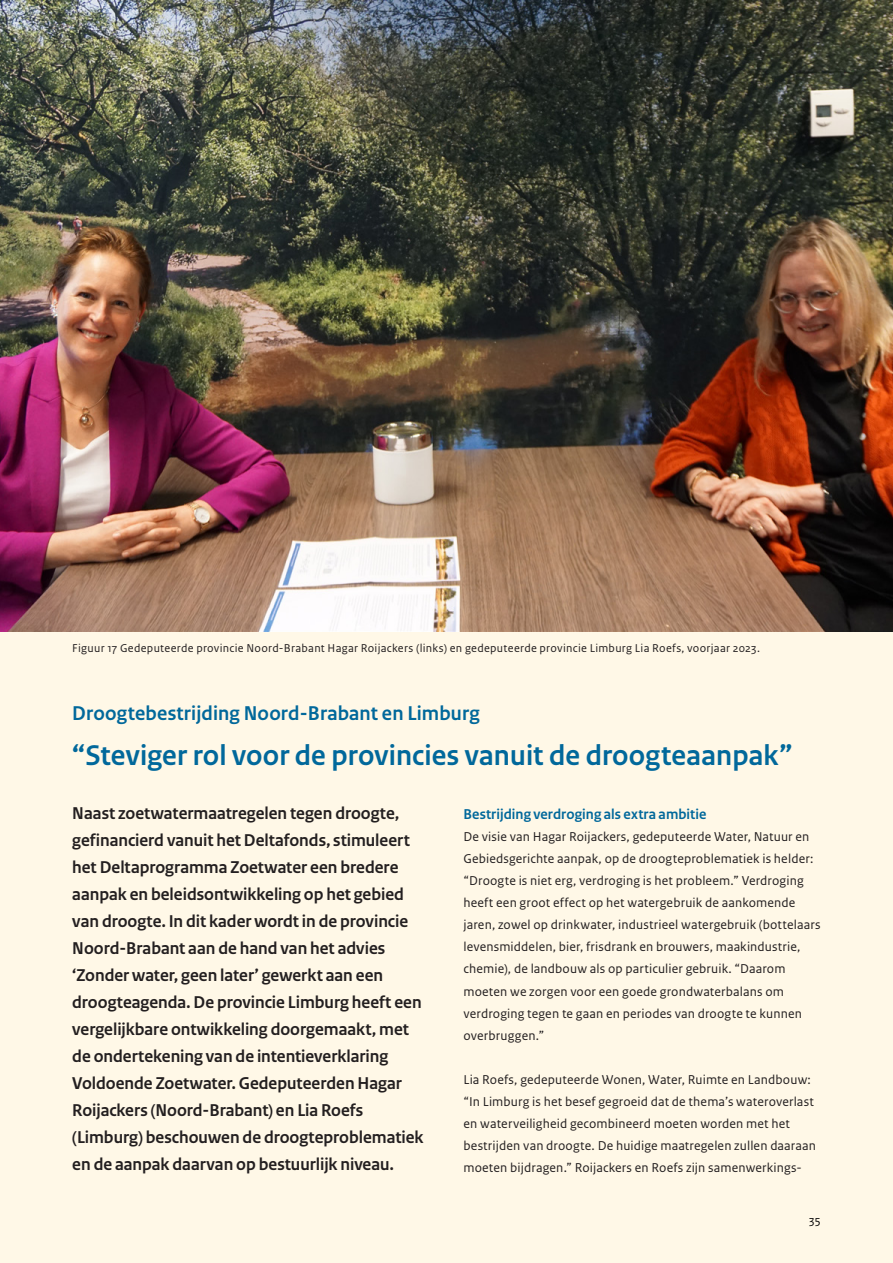
<style>
.page{position:relative;width:893px;height:1263px;background:#fff8e7}
.page>*{position:absolute;margin:0;border:0;box-sizing:border-box;transform-origin:0 0}
.H3_kaderkopje{font:700 30px "Rijksoverheid Sans Heading";letter-spacing:.005em;color:#01689b}
.H3_kaderkopje-2{font:700 21px "Rijksoverheid Sans Heading";letter-spacing:.01em;color:#01689b}
.P_introtekst{font:700 18px/27px "Rijksoverheid Sans Heading";color:#231f20}
.H3_subkopje{font:700 15px "Rijksoverheid Sans Heading";letter-spacing:.01em;color:#01689b}
.P_kadertekst{font:13.5px/22px "Rijksoverheid Sans Text";letter-spacing:.01em;color:#231f20}
.P_bijschrift{font:12px "Rijksoverheid Sans Text";letter-spacing:.025em;color:#231f20}
.t1{font:12px "Rijksoverheid Sans Text";color:#000}
</style>
<div class="page">
<img style="left:0;top:0;width:893px;height:631px">
<p class="P_bijschrift" style="left:72px;top:641px;width:689px">Figuur 17 Gedeputeerde provincie Noord-Brabant Hagar Roijackers (links) en gedeputeerde provincie Limburg Lia Roefs, voorjaar 2023.</p>
<h3 class="H3_kaderkopje-2" style="left:72px;top:701px;width:409px">Droogtebestrijding Noord-Brabant en Limburg</h3>
<h3 class="H3_kaderkopje" style="left:72px;top:738px;width:721px">“Steviger rol voor de provincies vanuit de droogteaanpak”</h3>
<p class="P_introtekst" style="left:72px;top:800px;width:353px">Naast zoetwatermaatregelen tegen droogte, gefinancierd vanuit het Deltafonds, stimuleert het Deltaprogramma Zoetwater een bredere aanpak en beleidsontwikkeling op het gebied van droogte. In dit kader wordt in de provincie Noord-Brabant aan de hand van het advies ‘Zonder water, geen later’ gewerkt aan een droogteagenda. De provincie Limburg heeft een vergelijkbare ontwikkeling doorgemaakt, met de ondertekening van de intentieverklaring Voldoende Zoetwater. Gedeputeerden Hagar Roijackers (Noord-Brabant) en Lia Roefs (Limburg) beschouwen de droogteproblematiek en de aanpak daarvan op bestuurlijk niveau.</p>
<h3 class="H3_subkopje" style="left:463px;top:806px;width:244px">Bestrijding verdroging als extra ambitie</h3>
<p class="P_kadertekst" style="left:463px;top:826px;width:359px">De visie van Hagar Roijackers, gedeputeerde Water, Natuur en Gebiedsgerichte aanpak, op de droogteproblematiek is helder: “Droogte is niet erg, verdroging is het probleem.” Verdroging heeft een groot effect op het watergebruik de aankomende jaren, zowel op drinkwater, industrieel watergebruik (bottelaars levensmiddelen, bier, frisdrank en brouwers, maakindustrie, chemie), de landbouw als op particulier gebruik. “Daarom moeten we zorgen voor een goede grondwaterbalans om verdroging tegen te gaan en periodes van droogte te kunnen overbruggen.”</p>
<p class="P_kadertekst" style="left:463px;top:1068px;width:354px">Lia Roefs, gedeputeerde Wonen, Water, Ruimte en Landbouw: “In Limburg is het besef gegroeid dat de thema’s wateroverlast en waterveiligheid gecombineerd moeten worden met het bestrijden van droogte. De huidige maatregelen zullen daaraan moeten bijdragen.” Roijackers en Roefs zijn samenwerkings-</p>
<p class="t1" style="left:809px;top:1213px;width:13px">35</p>
</div>
